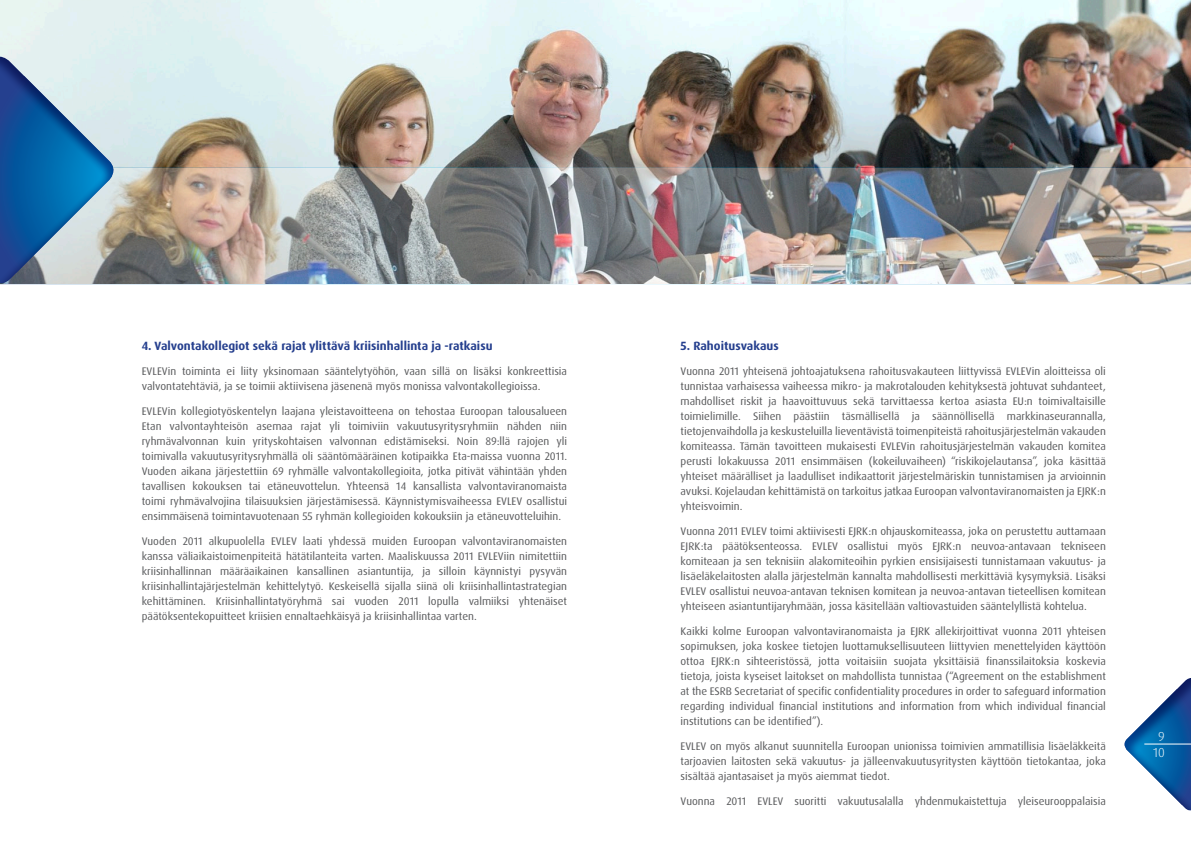
<style>
.page{position:relative;width:1191px;height:842px;background:#fff}
.page>*{position:absolute;margin:0;border:0;box-sizing:border-box;transform-origin:0 0}
.t1{font:300 13px "Dax Pro";color:#fff}
.t2{font:700 12px "Dax Pro";color:#253f8e}
.t3{font:11px/15px "Dax Pro";color:#57585a;text-align:justify}
</style>
<div class="page">
<img style="left:0;top:0;width:1191px;height:167px">
<img style="left:121px;top:167px;width:1070px;height:118px">
<svg style="left:0;top:50px;width:121px;height:235px;background:#6b98bb"></svg>
<svg style="left:1124px;top:678px;width:67px;height:133px"></svg>
<hr style="left:1144px;top:744px;width:47px;height:1px;background:#fff">
<p class="t2" style="left:142px;top:338px;width:352px">4. Valvontakollegiot sekä rajat ylittävä kriisinhallinta ja -ratkaisu</p>
<p class="t3" style="left:142px;top:363px;width:427px">EVLEVin toiminta ei liity yksinomaan sääntelytyöhön, vaan sillä on lisäksi konkreettisia valvontatehtäviä, ja se toimii aktiivisena jäsenenä myös monissa valvontakollegioissa.</p>
<p class="t3" style="left:142px;top:403px;width:427px">EVLEVin kollegiotyöskentelyn laajana yleistavoitteena on tehostaa Euroopan talousalueen Etan valvontayhteisön asemaa rajat yli toimiviin vakuutusyritysryhmiin nähden niin ryhmävalvonnan kuin yrityskohtaisen valvonnan edistämiseksi. Noin 89:llä rajojen yli toimivalla vakuutusyritysryhmällä oli sääntömääräinen kotipaikka Eta-maissa vuonna 2011.<br>Vuoden aikana järjestettiin 69 ryhmälle valvontakollegioita, jotka pitivät vähintään yhden tavallisen kokouksen tai etäneuvottelun. Yhteensä 14 kansallista valvontaviranomaista toimi ryhmävalvojina tilaisuuksien järjestämisessä. Käynnistymisvaiheessa EVLEV osallistui ensimmäisenä toimintavuotenaan 55 ryhmän kollegioiden kokouksiin ja etäneuvotteluihin.</p>
<p class="t3" style="left:142px;top:533px;width:427px">Vuoden 2011 alkupuolella EVLEV laati yhdessä muiden Euroopan valvontaviranomaisten kanssa väliaikaistoimenpiteitä hätätilanteita varten. Maaliskuussa 2011 EVLEViin nimitettiin kriisinhallinnan määräaikainen kansallinen asiantuntija, ja silloin käynnistyi pysyvän kriisinhallintajärjestelmän kehittelytyö. Keskeisellä sijalla siinä oli kriisinhallintastrategian kehittäminen. Kriisinhallintatyöryhmä sai vuoden 2011 lopulla valmiiksi yhtenäiset päätöksentekopuitteet kriisien ennaltaehkäisyä ja kriisinhallintaa varten.</p>
<p class="t2" style="left:680px;top:338px;width:100px">5. Rahoitusvakaus</p>
<p class="t3" style="left:680px;top:363px;width:427px">Vuonna 2011 yhteisenä johtoajatuksena rahoitusvakauteen liittyvissä EVLEVin aloitteissa oli tunnistaa varhaisessa vaiheessa mikro- ja makrotalouden kehityksestä johtuvat suhdanteet, mahdolliset riskit ja haavoittuvuus sekä tarvittaessa kertoa asiasta EU:n toimivaltaisille toimielimille. Siihen päästiin täsmällisellä ja säännöllisellä markkinaseurannalla, tietojenvaihdolla ja keskusteluilla lieventävistä toimenpiteistä rahoitusjärjestelmän vakauden komiteassa. Tämän tavoitteen mukaisesti EVLEVin rahoitusjärjestelmän vakauden komitea perusti lokakuussa 2011 ensimmäisen (kokeiluvaiheen) “riskikojelautansa”, joka käsittää yhteiset määrälliset ja laadulliset indikaattorit järjestelmäriskin tunnistamisen ja arvioinnin avuksi. Kojelaudan kehittämistä on tarkoitus jatkaa Euroopan valvontaviranomaisten ja EJRK:n yhteisvoimin.</p>
<p class="t3" style="left:680px;top:523px;width:427px">Vuonna 2011 EVLEV toimi aktiivisesti EJRK:n ohjauskomiteassa, joka on perustettu auttamaan EJRK:ta päätöksenteossa. EVLEV osallistui myös EJRK:n neuvoa-antavaan tekniseen komiteaan ja sen teknisiin alakomiteoihin pyrkien ensisijaisesti tunnistamaan vakuutus- ja lisäeläkelaitosten alalla järjestelmän kannalta mahdollisesti merkittäviä kysymyksiä. Lisäksi EVLEV osallistui neuvoa-antavan teknisen komitean ja neuvoa-antavan tieteellisen komitean yhteiseen asiantuntijaryhmään, jossa käsitellään valtiovastuiden sääntelyllistä kohtelua.</p>
<p class="t3" style="left:680px;top:623px;width:427px">Kaikki kolme Euroopan valvontaviranomaista ja EJRK allekirjoittivat vuonna 2011 yhteisen sopimuksen, joka koskee tietojen luottamuksellisuuteen liittyvien menettelyiden käyttöön ottoa EJRK:n sihteeristössä, jotta voitaisiin suojata yksittäisiä finanssilaitoksia koskevia tietoja, joista kyseiset laitokset on mahdollista tunnistaa (“Agreement on the establishment at the ESRB Secretariat of specific confidentiality procedures in order to safeguard information regarding individual financial institutions and information from which individual financial institutions can be identified”).</p>
<p class="t3" style="left:680px;top:738px;width:427px">EVLEV on myös alkanut suunnitella Euroopan unionissa toimivien ammatillisia lisäeläkkeitä tarjoavien laitosten sekä vakuutus- ja jälleenvakuutusyritysten käyttöön tietokantaa, joka sisältää ajantasaiset ja myös aiemmat tiedot.</p>
<p class="t3" style="left:680px;top:793px;width:427px">Vuonna 2011 EVLEV suoritti vakuutusalalla yhdenmukaistettuja yleiseurooppalaisia</p>
<p class="t1" style="left:1158px;top:728px;width:8px">9</p>
<p class="t1" style="left:1153px;top:744px;width:13px">10</p>
</div>
